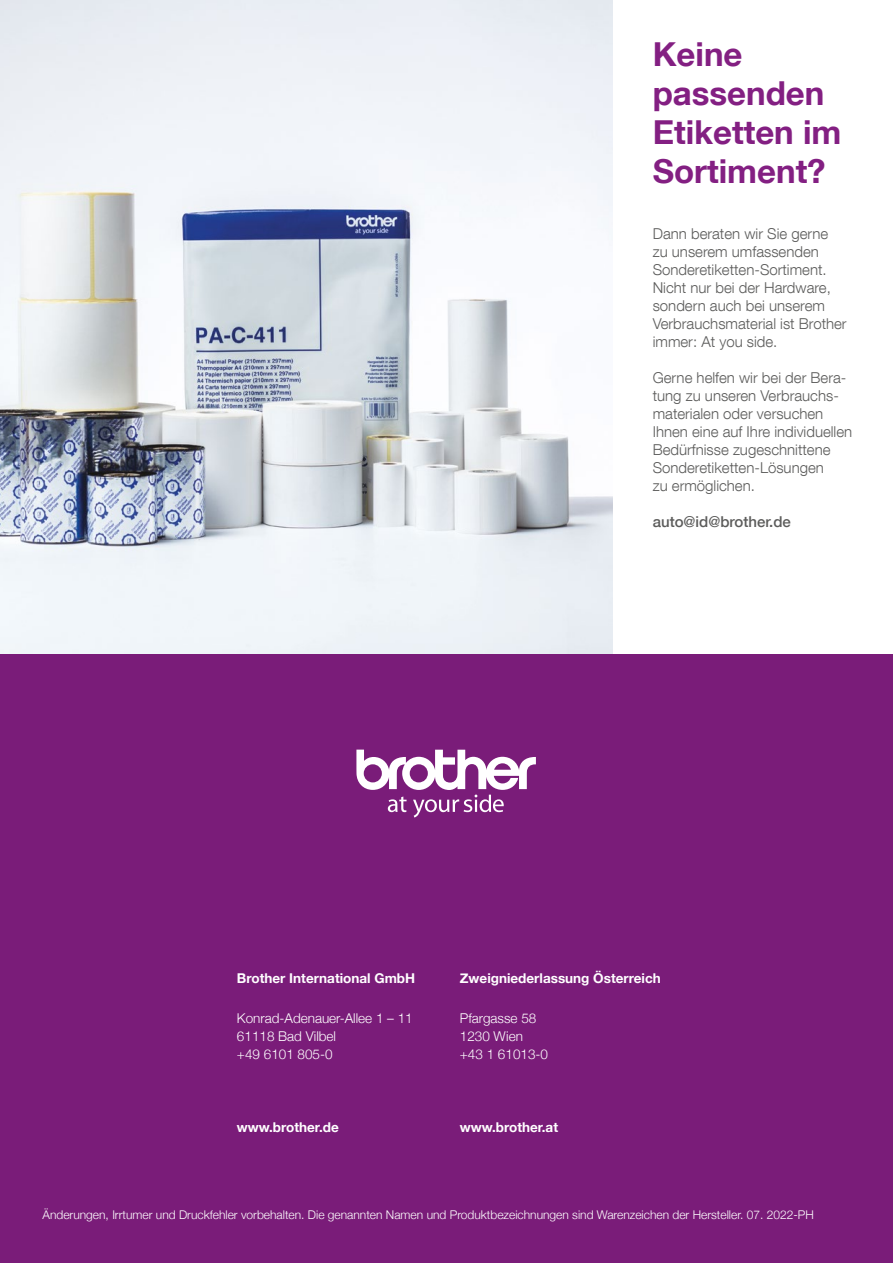
<style>
.page{position:relative;width:893px;height:1263px;background:#fff}
.page>*{position:absolute;margin:0;border:0;box-sizing:border-box;transform-origin:0 0}
.t1{font:700 33px/39px "Helvetica Neue LT Com";color:#831f82}
.t2{font:300 15px/18px "Helvetica Neue LT Com";color:#5c5c5b}
.t3{font:500 15px "Helvetica Neue LT Com";color:#5c5c5b}
.t4{font:300 13.5px/18px "Helvetica Neue";color:#fff}
.t5{font:700 13.5px "Helvetica Neue";color:#fff}
.t6{font:300 12px "Helvetica Neue";color:#fff}
</style>
<div class="page">
<img style="left:0;top:0;width:612px;height:655px">
<div style="left:0;top:655px;width:893px;height:608px;background:#7a1c79"></div>
<svg style="left:356px;top:750px;width:180px;height:67px"></svg>
<h1 class="t1" style="left:653px;top:34px;width:190px">Keine passenden<br>Etiketten im<br>Sortiment?</h1>
<p class="t2" style="left:653px;top:224px;width:195px">Dann beraten wir Sie gerne zu unserem umfassenden<br>Sonderetiketten-Sortiment.<br>Nicht nur bei der Hardware, sondern auch bei unserem<br>Verbrauchsmaterial ist Brother immer: At you side.</p>
<p class="t2" style="left:653px;top:368px;width:201px">Gerne helfen wir bei der Bera&shy;tung zu unseren Verbrauchs&shy;materialen oder versuchen<br>Ihnen eine auf Ihre individuellen<br>Bedürfnisse zugeschnittene<br>Sonderetiketten-Lösungen<br>zu ermöglichen.</p>
<p class="t3" style="left:653px;top:512px;width:140px">auto@id@brother.de</p>
<p class="t5" style="left:237px;top:968px;width:180px">Brother International GmbH</p>
<p class="t5" style="left:460px;top:967px;width:202px">Zweigniederlassung Österreich</p>
<p class="t4" style="left:237px;top:1008px;width:177px">Konrad-Adenauer-Allee 1 – 11<br>61118 Bad Vilbel<br>+49 6101 805-0</p>
<p class="t4" style="left:460px;top:1008px;width:90px">Pfargasse 58<br>1230 Wien +43 1 61013-0</p>
<p class="t5" style="left:237px;top:1116px;width:103px">www.brother.de</p>
<p class="t5" style="left:460px;top:1116px;width:100px">www.brother.at</p>
<p class="t6" style="left:43px;top:1205px;width:773px">Änderungen, Irrtumer und Druckfehler vorbehalten. Die genannten Namen und Produktbezeichnungen sind Warenzeichen der Hersteller. 07. 2022-PH</p>
</div>
